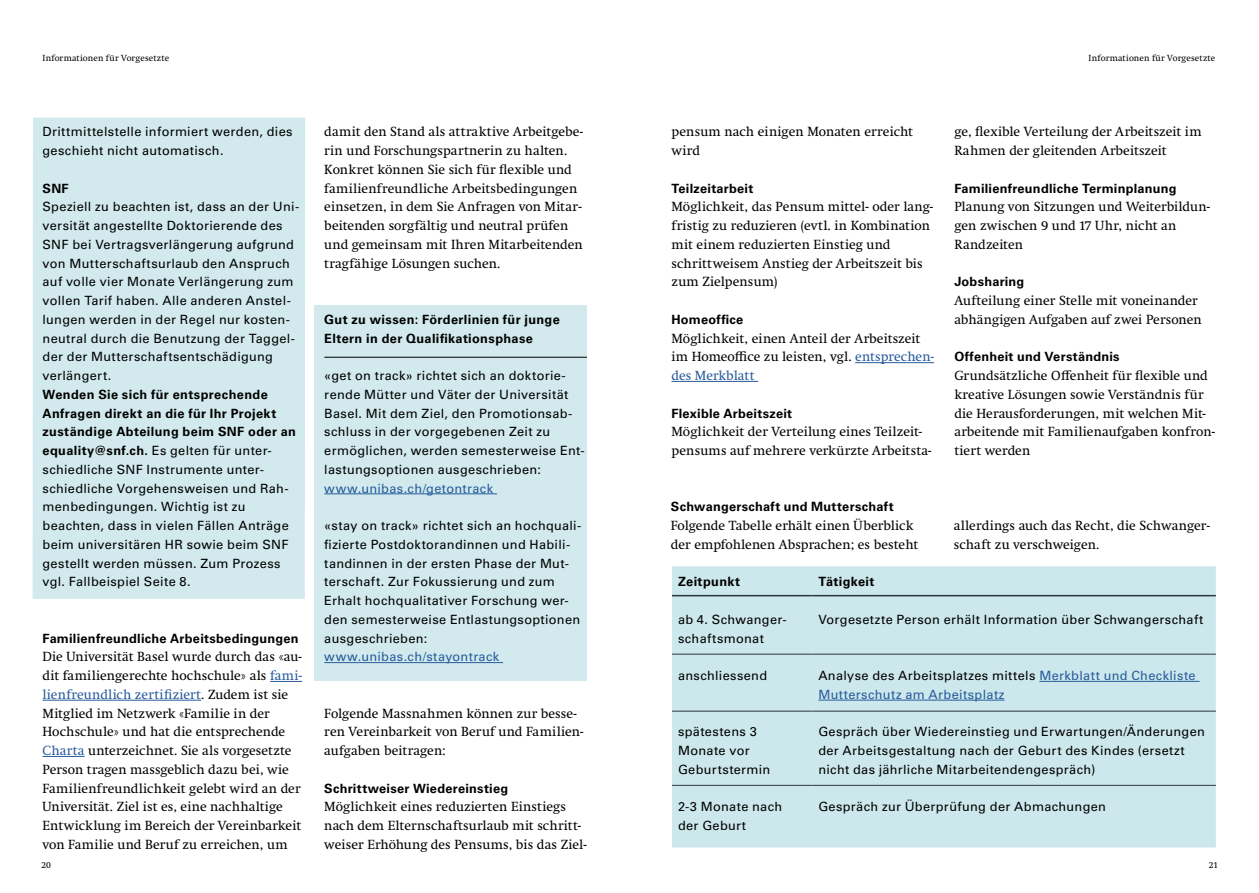
<style>
.page{position:relative;width:1259px;height:893px;background:#fff}
.page>*{position:absolute;margin:0;border:0;box-sizing:border-box;transform-origin:0 0}
.t1{font:13.5px/18.8px "Swift Neue LT Pro";letter-spacing:.01em;color:#000}
.t2{font:12.75px/18.8px "Univers LT Std";letter-spacing:.025em;color:#000}
.t3{font:700 12.75px/18.8px "Univers LT Std";letter-spacing:.025em;color:#000}
.t4{font:12.75px/18.8px "Univers LT Std";letter-spacing:.03em;color:#275b9b}
.t5{font:9px "Swift Neue LT Pro";letter-spacing:.02em;color:#000}
.s1{font-weight:700}
.s2{color:#275b9b}
.s3{color:#000}
</style>
<div class="page">
<div style="left:33px;top:118px;width:272px;height:481px;background:#d2eaee"></div>
<div style="left:315px;top:305px;width:272px;height:375px;background:#d2eaee"></div>
<hr style="left:270px;top:681px;width:32px;height:1px;background:#275b9b">
<hr style="left:43px;top:700px;width:158px;height:1px;background:#275b9b">
<hr style="left:43px;top:756px;width:42px;height:1px;background:#275b9b">
<hr style="left:324px;top:357px;width:263px;height:1px;background:#000">
<hr style="left:324px;top:493px;width:173px;height:1px;background:#275b9b">
<hr style="left:324px;top:662px;width:179px;height:1px;background:#275b9b">
<hr style="left:855px;top:362px;width:79px;height:1px;background:#275b9b">
<hr style="left:671px;top:381px;width:87px;height:1px;background:#275b9b">
<div style="left:672px;top:566px;width:543px;height:281px;background:#cde8ec"></div>
<hr style="left:672px;top:595px;width:140px;height:1px;background:#2a363b">
<hr style="left:812px;top:595px;width:403px;height:1px;background:#2a363b">
<hr style="left:672px;top:654px;width:140px;height:1px;background:#2a363b">
<hr style="left:812px;top:654px;width:403px;height:1px;background:#2a363b">
<hr style="left:672px;top:711px;width:140px;height:1px;background:#2a363b">
<hr style="left:812px;top:711px;width:403px;height:1px;background:#2a363b">
<hr style="left:672px;top:785px;width:140px;height:1px;background:#2a363b">
<hr style="left:812px;top:785px;width:403px;height:1px;background:#2a363b">
<hr style="left:1039px;top:681px;width:160px;height:1px;background:#275b9b">
<hr style="left:818px;top:700px;width:186px;height:1px;background:#275b9b">
<p class="t5" style="left:43px;top:53px;width:128px">Informationen für Vorgesetzte</p>
<p class="t2" style="left:43px;top:122px;width:252px">Drittmittelstelle informiert werden, dies geschieht nicht automatisch.</p>
<p class="t3" style="left:43px;top:179px;width:28px">SNF</p>
<p class="t2" style="left:43px;top:197px;width:258px">Speziell zu beachten ist, dass an der Uni&shy;versität angestellte Doktorierende des SNF bei Vertragsverlängerung aufgrund von Mutterschaftsurlaub den Anspruch auf volle vier Monate Verlängerung zum vollen Tarif haben. Alle anderen Anstel&shy;lungen werden in der Regel nur kosten&shy;neutral durch die Benutzung der Taggel&shy;der der Mutterschaftsentschädigung verlängert.</p>
<p class="t2" style="left:43px;top:385px;width:255px"><span class="s1">Wenden Sie sich für entsprechende Anfragen direkt an die für Ihr Projekt zuständige Abteilung beim SNF oder an equality@snf.ch.</span> Es gelten für unter&shy;schiedliche SNF Instrumente unter&shy;schiedliche Vorgehensweisen und Rah&shy;menbedingungen. Wichtig ist zu beachten, dass in vielen Fällen Anträge beim universitären HR sowie beim SNF gestellt werden müssen. Zum Prozess vgl. Fallbeispiel Seite 8.</p>
<p class="t3" style="left:43px;top:629px;width:258px">Familienfreundliche Arbeitsbedingungen</p>
<p class="t1" style="left:43px;top:647px;width:261px">Die Universität Basel wurde durch das «au&shy;dit familiengerechte hochschule» als <span class="s2">fami&shy;lienfreundlich zertifiziert</span>. Zudem ist sie Mitglied im Netzwerk «Familie in der Hochschule» und hat die entsprechende <span class="s2">Charta</span> unterzeichnet. Sie als vorgesetzte Person tragen massgeblich dazu bei, wie Familienfreundlichkeit gelebt wird an der Universität. Ziel ist es, eine nachhaltige Entwicklung im Bereich der Vereinbarkeit von Familie und Beruf zu erreichen, um</p>
<p class="t5" style="left:41px;top:859px;width:11px">20</p>
<p class="t1" style="left:324px;top:122px;width:260px">damit den Stand als attraktive Arbeitgebe&shy;rin und Forschungspartnerin zu halten.<br>Konkret können Sie sich für flexible und familienfreundliche Arbeitsbedingungen einsetzen, in dem Sie Anfragen von Mitar&shy;beitenden sorgfältig und neutral prüfen und gemeinsam mit Ihren Mitarbeitenden tragfähige Lösungen suchen.</p>
<p class="t3" style="left:324px;top:310px;width:237px">Gut zu wissen: Förderlinien für junge<br>Eltern in der Qualifikationsphase</p>
<p class="t2" style="left:324px;top:366px;width:262px">«get on track» richtet sich an doktorie&shy;rende Mütter und Väter der Universität Basel. Mit dem Ziel, den Promotionsab&shy;schluss in der vorgegebenen Zeit zu ermöglichen, werden semesterweise Ent&shy;lastungsoptionen ausgeschrieben:</p>
<p class="t4" style="left:324px;top:479px;width:170px">www.unibas.ch/getontrack</p>
<p class="t2" style="left:324px;top:516px;width:259px">«stay on track» richtet sich an hochquali&shy;fizierte Postdoktorandinnen und Habili&shy;tandinnen in der ersten Phase der Mut&shy;terschaft. Zur Fokussierung und zum Erhalt hochqualitativer Forschung wer&shy;den semesterweise Entlastungsoptionen ausgeschrieben:</p>
<p class="t4" style="left:324px;top:648px;width:176px">www.unibas.ch/stayontrack</p>
<p class="t1" style="left:324px;top:704px;width:261px">Folgende Massnahmen können zur besse&shy;ren Vereinbarkeit von Beruf und Familien&shy;aufgaben beitragen:</p>
<p class="t3" style="left:324px;top:779px;width:185px">Schrittweiser Wiedereinstieg</p>
<p class="t1" style="left:324px;top:797px;width:264px">Möglichkeit eines reduzierten Einstiegs nach dem Elternschaftsurlaub mit schritt&shy;weiser Erhöhung des Pensums, bis das Ziel-</p>
<p class="t5" style="left:1088px;top:53px;width:128px">Informationen für Vorgesetzte</p>
<p class="t1" style="left:671px;top:122px;width:243px">pensum nach einigen Monaten erreicht wird</p>
<p class="t3" style="left:671px;top:179px;width:83px">Teilzeitarbeit</p>
<p class="t1" style="left:671px;top:197px;width:263px">Möglichkeit, das Pensum mittel- oder lang&shy;fristig zu reduzieren (evtl. in Kombination mit einem reduzierten Einstieg und schrittweisem Anstieg der Arbeitszeit bis zum Zielpensum)</p>
<p class="t3" style="left:671px;top:310px;width:73px">Homeoffice</p>
<p class="t1" style="left:671px;top:329px;width:264px">Möglichkeit, einen Anteil der Arbeitszeit im Homeoffice zu leisten, vgl. <span class="s2">entsprechen&shy;des Merkblatt</span></p>
<p class="t3" style="left:671px;top:404px;width:122px">Flexible Arbeitszeit</p>
<p class="t1" style="left:671px;top:422px;width:261px">Möglichkeit der Verteilung eines Teilzeit&shy;pensums auf mehrere verkürzte Arbeitsta-</p>
<p class="t1" style="left:954px;top:122px;width:249px">ge, flexible Verteilung der Arbeitszeit im<br>Rahmen der gleitenden Arbeitszeit</p>
<p class="t3" style="left:954px;top:179px;width:224px">Familienfreundliche Terminplanung</p>
<p class="t1" style="left:954px;top:197px;width:257px">Planung von Sitzungen und Weiterbildun&shy;gen zwischen 9 und 17 Uhr, nicht an<br>Randzeiten</p>
<p class="t3" style="left:954px;top:273px;width:72px">Jobsharing</p>
<p class="t1" style="left:954px;top:291px;width:249px">Aufteilung einer Stelle mit voneinander abhängigen Aufgaben auf zwei Personen</p>
<p class="t3" style="left:954px;top:348px;width:167px">Offenheit und Verständnis</p>
<p class="t1" style="left:954px;top:366px;width:262px">Grundsätzliche Offenheit für flexible und kreative Lösungen sowie Verständnis für die Herausforderungen, mit welchen Mit&shy;arbeitende mit Familienaufgaben konfron&shy;tiert werden</p>
<p class="t3" style="left:671px;top:498px;width:224px">Schwangerschaft und Mutterschaft</p>
<p class="t1" style="left:671px;top:516px;width:249px">Folgende Tabelle erhält einen Überblick der empfohlenen Absprachen; es besteht</p>
<p class="t3" style="left:678px;top:573px;width:64px">Zeitpunkt</p>
<p class="t3" style="left:818px;top:573px;width:58px">Tätigkeit</p>
<p class="t2" style="left:678px;top:610px;width:110px">ab 4. Schwanger&shy;schaftsmonat</p>
<p class="t2" style="left:818px;top:610px;width:386px">Vorgesetzte Person erhält Information über Schwangerschaft</p>
<p class="t2" style="left:678px;top:666px;width:91px">anschliessend</p>
<p class="t4" style="left:818px;top:666px;width:379px"><span class="s3">Analyse des Arbeitsplatzes mittels</span> Merkblatt und Checkliste<br>Mutterschutz am Arbeitsplatz</p>
<p class="t2" style="left:678px;top:722px;width:94px">spätestens 3<br>Monate vor<br>Geburtstermin</p>
<p class="t2" style="left:818px;top:722px;width:388px">Gespräch über Wiedereinstieg und Erwartungen/Änderungen der Arbeitsgestaltung nach der Geburt des Kindes (ersetzt nicht das jährliche Mitarbeitendengespräch)</p>
<p class="t2" style="left:678px;top:797px;width:106px">2-3 Monate nach der Geburt</p>
<p class="t2" style="left:818px;top:797px;width:289px">Gespräch zur Überprüfung der Abmachungen</p>
<p class="t1" style="left:954px;top:516px;width:258px">allerdings auch das Recht, die Schwanger&shy;schaft zu verschweigen.</p>
<p class="t5" style="left:1209px;top:859px;width:10px">21</p>
</div>
